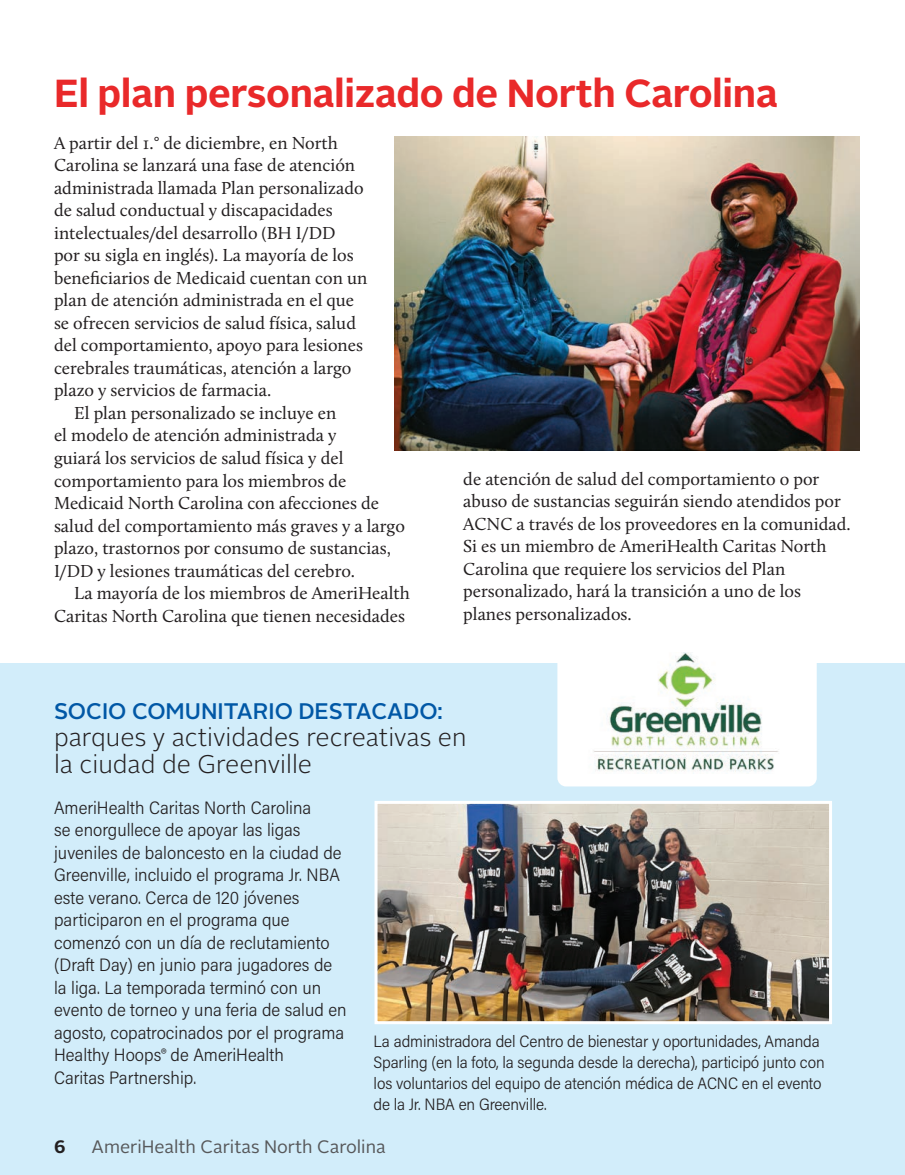
<style>
.page{position:relative;width:905px;height:1175px;background:#fff}
.page>*{position:absolute;margin:0;border:0;box-sizing:border-box;transform-origin:0 0}
.t1{font:700 39px "Alright Sans";letter-spacing:-.01em;color:#e9292a}
.t2{font:300 25.5px/27px "Alright Sans";color:#231f20}
.t3{font:500 22.5px "Alright Sans";color:#0158a6}
.t4{font:18px/22.5px "Calluna";color:#231f20}
.t5{font:300 18px/22.5px "Acumin Pro Semi Cond";color:#231f20}
.t6{font:18px "Alright Sans";color:#57585a}
.t7{font:700 18px "Alright Sans";color:#231f20}
.t8{font:300 16.5px/21px "Acumin Pro Semi Cond";letter-spacing:-.01em;color:#231f20}
</style>
<div class="page">
<div style="left:0;top:663px;width:904px;height:511px;background:#d2edfa"></div>
<img style="left:394px;top:137px;width:465px;height:314px">
<div style="left:557px;top:646px;width:259px;height:140px;background:#fff;border-radius:9px"></div>
<img style="left:593px;top:652px;width:186px;height:121px">
<img style="left:378px;top:805px;width:450px;height:215px">
<div style="left:374px;top:801px;width:458px;height:223px;border:3px solid #fff"></div>
<h1 class="t1" style="left:54px;top:66px;width:725px">El plan personalizado de North Carolina</h1>
<p class="t4" style="left:54px;top:131px;width:315px">A partir del 1.° de diciembre, en North Carolina se lanzará una fase de atención administrada llamada Plan personalizado de salud conductual y discapacidades intelectuales/del desarrollo (BH I/DD<br>por su sigla en inglés). La mayoría de los benefciarios de Medicaid cuentan con un plan de atención administrada en el que se ofrecen servicios de salud física, salud del comportamiento, apoyo para lesiones cerebrales traumáticas, atención a largo plazo y servicios de farmacia.</p>
<p class="t4" style="left:54px;top:401px;width:284px;text-align:right">El plan personalizado se incluye en<br>el modelo de atención administrada y</p>
<p class="t4" style="left:54px;top:446px;width:352px">guiará los servicios de salud física y del comportamiento para los miembros de Medicaid North Carolina con afecciones de salud del comportamiento más graves y a largo plazo, trastornos por consumo de sustancias, I/DD y lesiones traumáticas del cerebro.</p>
<p class="t4" style="left:54px;top:581px;width:357px;text-align:right">La mayoría de los miembros de AmeriHealth<br>Caritas North Carolina que tienen necesidades</p>
<p class="t4" style="left:463px;top:467px;width:389px">de atención de salud del comportamiento o por abuso de sustancias seguirán siendo atendidos por ACNC a través de los proveedores en la comunidad.<br>Si es un miembro de AmeriHealth Caritas North Carolina que requiere los servicios del Plan personalizado, hará la transición a uno de los planes personalizados.</p>
<p class="t3" style="left:54px;top:696px;width:390px">SOCIO COMUNITARIO DESTACADO:</p>
<h2 class="t2" style="left:54px;top:724px;width:414px">parques y actividades recreativas en la ciudad de Greenville</h2>
<p class="t5" style="left:54px;top:795px;width:294px">AmeriHealth Caritas North Carolina<br>se enorgullece de apoyar las ligas juveniles de baloncesto en la ciudad de Greenville, incluido el programa Jr. NBA este verano. Cerca de 120 jóvenes participaron en el programa que comenzó con un día de reclutamiento (Draft Day) en junio para jugadores de la liga. La temporada terminó con un evento de torneo y una feria de salud en agosto, copatrocinados por el programa Healthy Hoops® de AmeriHealth<br>Caritas Partnership.</p>
<p class="t8" style="left:373px;top:1030px;width:452px">La administradora del Centro de bienestar y oportunidades, Amanda Sparling (en la foto, la segunda desde la derecha), participó junto con los voluntarios del equipo de atención médica de ACNC en el evento de la Jr. NBA en Greenville.</p>
<p class="t7" style="left:54px;top:1133px;width:13px">6</p>
<p class="t6" style="left:91px;top:1134px;width:295px">AmeriHealth Caritas North Carolina</p>
</div>
